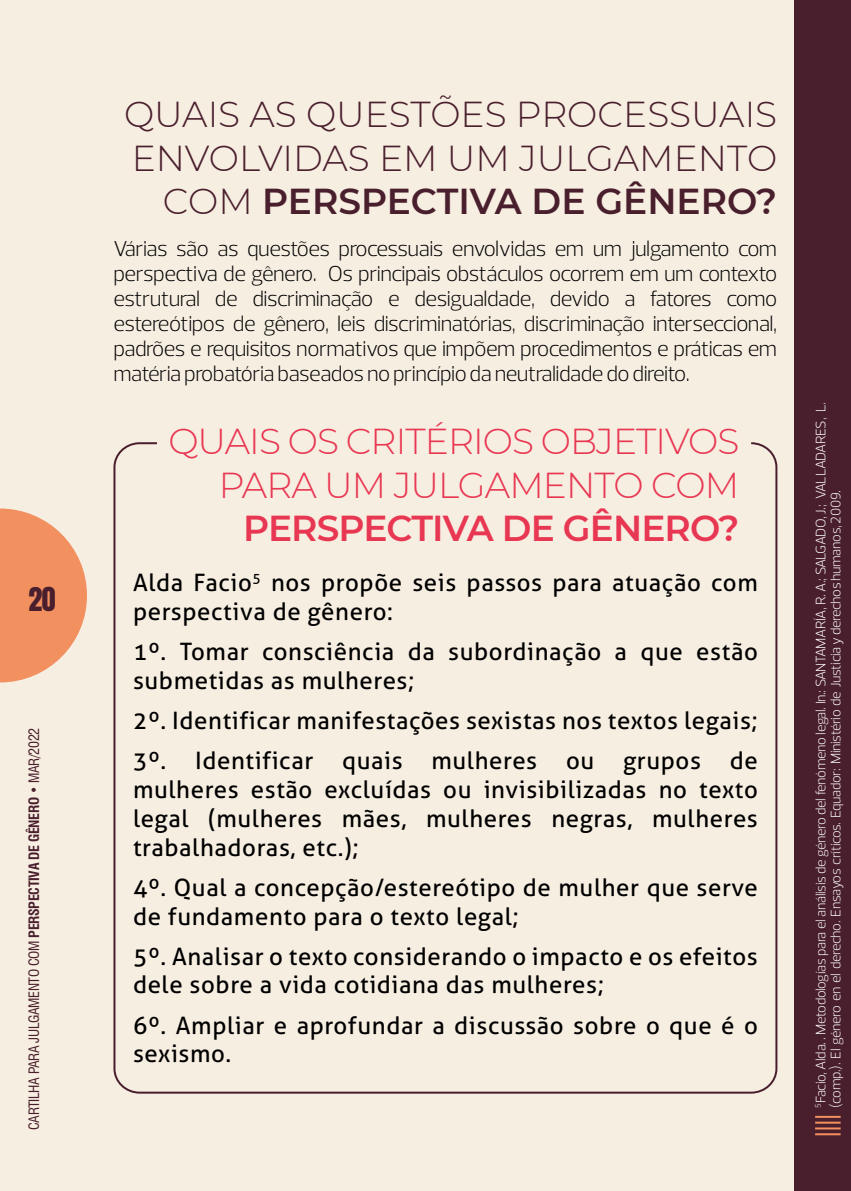
<style>
.page{position:relative;width:851px;height:1191px;background:#fff}
.page>*{position:absolute;margin:0;border:0;box-sizing:border-box;transform-origin:0 0}
.t1{font:300 36px/43.2px "Montserrat";color:#4a1f2d;text-align:right}
.t2{font:300 36px/43.2px "Montserrat";letter-spacing:-.025em;color:#e83752;text-align:right}
.t3{font:600 36px "Montserrat";letter-spacing:-.025em;color:#e83752}
.t4{font:28px "Anton";color:#4a1f2d}
.t5{font:24px/28.8px "Aller";letter-spacing:.025em;color:#000}
.t6{font:300 22px/25px "Prelo";letter-spacing:-.025em;color:#000;text-align:justify}
.t7{font:300 14px/15px "Prelo";letter-spacing:-.025em;color:#fff}
.t8{font:condensed 14px "Swiss 721 BT";letter-spacing:-.025em;color:#4a1f2d}
.s1{font-weight:700}
.s2{font-weight:600}
</style>
<div class="page">
<div style="left:0;top:0;width:850px;height:1191px;background:#f7eee2"></div>
<svg style="left:0;top:508px;width:87px;height:174px"></svg>
<svg style="left:113px;top:442px;width:665px;height:652px"></svg>
<div style="left:794px;top:0;width:56px;height:1191px;background:#4a1f2d"></div>
<hr style="left:815px;top:1133px;width:25px;height:2px;background:#f2905f">
<hr style="left:815px;top:1121px;width:25px;height:2px;background:#f2905f">
<hr style="left:815px;top:1127px;width:25px;height:2px;background:#f2905f">
<hr style="left:815px;top:1115px;width:25px;height:2px;background:#f2905f">
<p class="t4" style="left:28px;top:585px;width:29px">20</p>
<p class="t8" style="left:26px;top:1130px;width:404px;rotate:-90deg">CARTILHA PARA JULGAMENTO COM <span class="s1">PERSPECTIVA DE GÊNERO</span> • MAR/2022</p>
<h1 class="t1" style="left:124px;top:92px;width:654px">QUAIS AS QUESTÕES PROCESSUAIS<br>ENVOLVIDAS EM UM JULGAMENTO<br>COM <span class="s2">PERSPECTIVA DE GÊNERO?</span></h1>
<p class="t6" style="left:113px;top:236px;width:665px">Várias são as questões processuais envolvidas em um julgamento com perspectiva de gênero. Os principais obstáculos ocorrem em um contexto estrutural de discriminação e desigualdade, devido a fatores como estereótipos de gênero, leis discriminatórias, discriminação interseccional, padrões e requisitos normativos que impõem procedimentos e práticas em matéria probatória baseados no princípio da neutralidade do direito.</p>
<h1 class="t2" style="left:168px;top:419px;width:572px">QUAIS OS CRITÉRIOS OBJETIVOS<br>PARA UM JULGAMENTO COM</h1>
<h1 class="t3" style="left:243px;top:502px;width:497px">PERSPECTIVA DE GÊNERO?</h1>
<p class="t5" style="left:133px;top:568px;width:626px">Alda Facio<sup>5</sup> nos propõe seis passos para atuação com perspectiva de gênero:</p>
<p class="t5" style="left:133px;top:637px;width:626px">1º. Tomar consciência da subordinação a que estão submetidas as mulheres;</p>
<p class="t5" style="left:133px;top:700px;width:626px;line-height:40.2px">2º. Identificar manifestações sexistas nos textos legais;<br>3º. Identificar quais mulheres ou grupos de</p>
<p class="t5" style="left:133px;top:775px;width:626px;text-align:justify">mulheres estão excluídas ou invisibilizadas no texto legal (mulheres mães, mulheres negras, mulheres trabalhadoras, etc.);</p>
<p class="t5" style="left:133px;top:872px;width:626px">4º. Qual a concepção/estereótipo de mulher que serve de fundamento para o texto legal;</p>
<p class="t5" style="left:133px;top:941px;width:626px">5º. Analisar o texto considerando o impacto e os efeitos dele sobre a vida cotidiana das mulheres;</p>
<p class="t5" style="left:133px;top:1010px;width:626px">6º. Ampliar e aprofundar a discussão sobre o que é o sexismo.</p>
<p class="t7" style="left:813px;top:1107px;width:706px;rotate:-90deg"><sup>5</sup>Facio, Alda. . Metodologías para el análisis de género del fenómeno legal. In.: SANTAMARÍA, R. A.; SALGADO, J.; VALLADARES, L. (comp.). El género en el derecho. Ensayos críticos. Equador: Ministério de Justicia y derechos humanos, 2009.</p>
</div>
